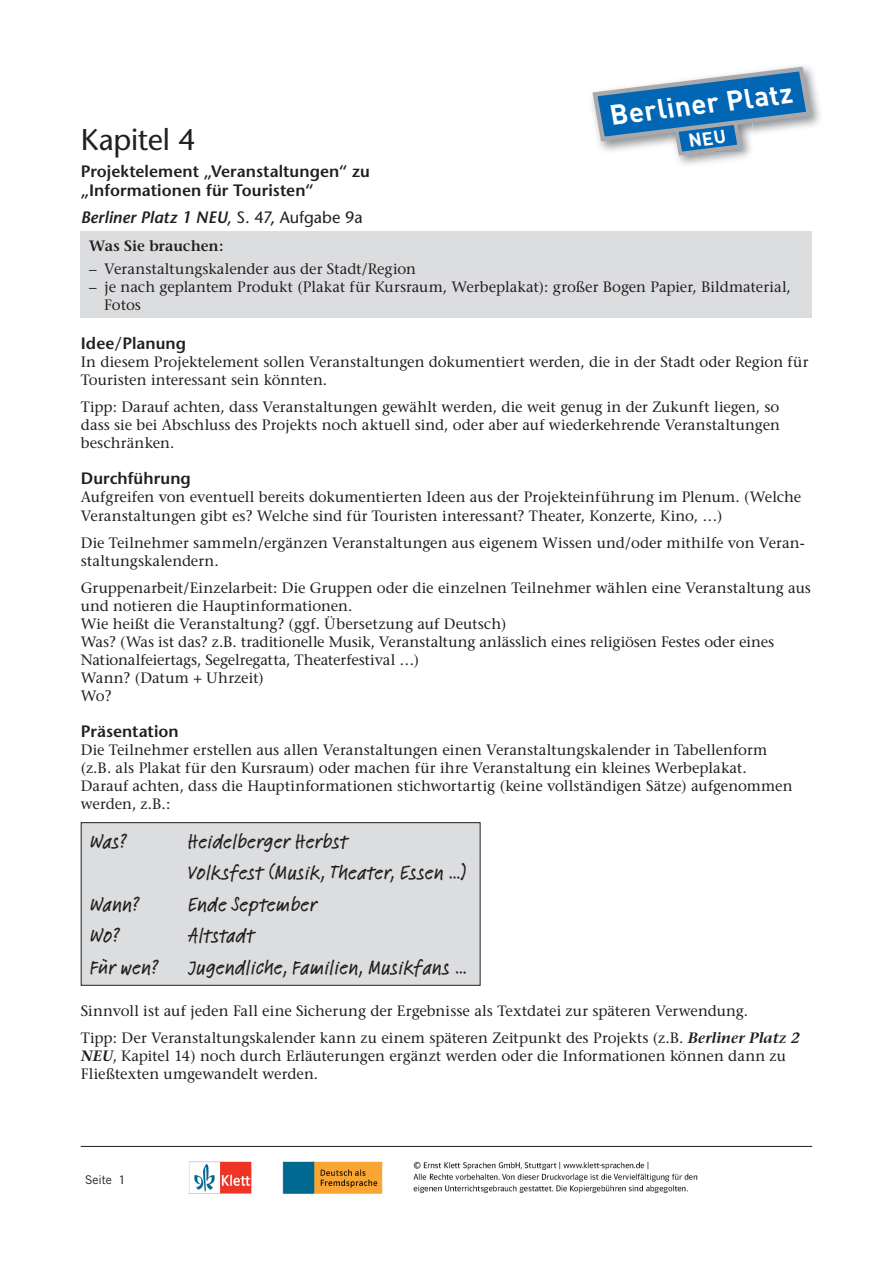
<style>
.page{position:relative;width:893px;height:1263px;background:#fff}
.page>*{position:absolute;margin:0;border:0;box-sizing:border-box;transform-origin:0 0}
.t1{font:30px "Stone Sans";letter-spacing:-.01em;color:#231f20}
.t2{font:700 27.75px "DIN";color:#fff}
.t3{font:500 21px/31.5px "Linotype Feltpen";color:#231f20}
.t4{font:600 16.5px/19.5px "Stone Sans";letter-spacing:.005em;color:#231f20}
.t5{font:italic 600 16.5px "Stone Sans";color:#231f20}
.t6{font:15px/18px "Stone Serif";letter-spacing:.005em;color:#231f20}
.t7{font:600 15px "Stone Serif";letter-spacing:-.005em;color:#231f20}
.t8{font:12px "Trade Gothic";color:#231f20}
.s1{font-weight:400;font-style:normal}
.s2{font-weight:600;font-style:italic}
.s3{font-family:"Stone Sans"}
</style>
<div class="page">
<hr style="left:81px;top:1146px;width:731px;height:1px;background:#231f20">
<img style="left:814px;top:80px;width:6px;height:46px">
<div style="left:81px;top:232px;width:731px;height:86px;background:#dcdddf"></div>
<div style="left:81px;top:823px;width:399px;height:162px;background:#dcdddf"></div>
<div style="left:81px;top:822px;width:399px;height:164px;border:1px solid #231f20"></div>
<img style="left:188px;top:1161px;width:510px;height:33px">
<svg style="left:592px;top:66px;width:222px;height:91px"></svg>
<h2 class="t2" style="left:608px;top:97px;width:185px;rotate:-7deg">Berliner Platz</h2>
<h1 class="t1" style="left:81px;top:122px;width:116px">Kapitel 4</h1>
<p class="t4" style="left:81px;top:161px;width:291px">Projektelement „Veranstaltungen“ zu „Informationen für Touristen“</p>
<p class="t5" style="left:81px;top:207px;width:283px">Berliner Platz 1 NEU<span class="s1">, S. 47, Aufgabe 9a</span></p>
<p class="t7" style="left:89px;top:237px;width:136px">Was Sie brauchen:</p>
<p class="t6" style="left:89px;top:259px;width:328px">– Veranstaltungskalender aus der Stadt/Region</p>
<p class="t6" style="left:104px;top:277px;width:688px;text-indent:-15px">– je nach geplantem Produkt (Plakat für Kursraum, Werbeplakat): großer Bogen Papier, Bildmaterial,<br>Fotos</p>
<p class="t4" style="left:81px;top:334px;width:107px">Idee/Planung</p>
<p class="t6" style="left:81px;top:353px;width:729px">In diesem Projektelement sollen Veranstaltungen dokumentiert werden, die in der Stadt oder Region für<br>Touristen interessant sein könnten.</p>
<p class="t6" style="left:81px;top:398px;width:701px;text-align:justify">Tipp: Darauf achten, dass Veranstaltungen gewählt werden, die weit genug in der Zukunft liegen, so dass sie bei Abschluss des Projekts noch aktuell sind, oder aber auf wiederkehrende Veranstaltungen beschränken.</p>
<p class="t4" style="left:81px;top:469px;width:112px">Durchführung</p>
<p class="t6" style="left:81px;top:488px;width:722px">Aufgreifen von eventuell bereits dokumentierten Ideen aus der Projekteinführung im Plenum. (Welche<br>Veranstaltungen gibt es? Welche sind für Touristen interessant? Theater, Konzerte, Kino, …)</p>
<p class="t6" style="left:81px;top:533px;width:725px">Die Teilnehmer sammeln/ergänzen Veranstaltungen aus eigenem Wissen und/oder mithilfe von Veran&shy;staltungskalendern.</p>
<p class="t6" style="left:81px;top:578px;width:732px">Gruppenarbeit/Einzelarbeit: Die Gruppen oder die einzelnen Teilnehmer wählen eine Veranstaltung aus und notieren die Hauptinformationen.<br>Wie heißt die Veranstaltung? (ggf. Übersetzung auf Deutsch)<br>Was? (Was ist das? z.B. traditionelle Musik, Veranstaltung anlässlich eines religiösen Festes oder eines Nationalfeiertags, Segelregatta, Theaterfestival …)<br>Wann? (Datum + Uhrzeit)<br>Wo?</p>
<p class="t4" style="left:81px;top:721px;width:100px">Präsentation</p>
<p class="t6" style="left:81px;top:740px;width:713px">Die Teilnehmer erstellen aus allen Veranstaltungen einen Veranstaltungskalender in Tabellenform (z.B. als Plakat für den Kursraum) oder machen für ihre Veranstaltung ein kleines Werbeplakat.<br>Darauf achten, dass die Hauptinformationen stichwortartig (keine vollständigen Sätze) aufgenommen werden, z.B.:</p>
<h3 class="t3" style="left:90px;top:825px;width:39px">Was?</h3>
<h3 class="t3" style="left:188px;top:825px;width:280px">Heidelberger Herbst<br>Volksfest (Musik, Theater, Essen …)</h3>
<h3 class="t3" style="left:90px;top:888px;width:51px">Wann?</h3>
<h3 class="t3" style="left:188px;top:888px;width:131px">Ende September</h3>
<h3 class="t3" style="left:90px;top:919px;width:32px">Wo?</h3>
<h3 class="t3" style="left:188px;top:919px;width:68px">Altstadt</h3>
<h3 class="t3" style="left:90px;top:951px;width:70px">Für wen?</h3>
<h3 class="t3" style="left:188px;top:951px;width:281px">Jugendliche, Familien, Musikfans …</h3>
<p class="t6" style="left:81px;top:998px;width:720px;line-height:27px">Sinnvoll ist auf jeden Fall eine Sicherung der Ergebnisse als Textdatei zur späteren Verwendung.<br>Tipp: Der Veranstaltungskalender kann zu einem späteren Zeitpunkt des Projekts (z.B. <span class="s2">Berliner Platz 2</span></p>
<p class="t6" style="left:81px;top:1047px;width:707px"><span class="s2">NEU</span>, Kapitel 14) noch durch Erläuterungen ergänzt werden oder die Informationen können dann zu<br>Fließtexten umgewandelt werden.</p>
<p class="t8" style="left:85px;top:1172px;width:42px">Seite <span class="s3">1</span></p>
</div>
